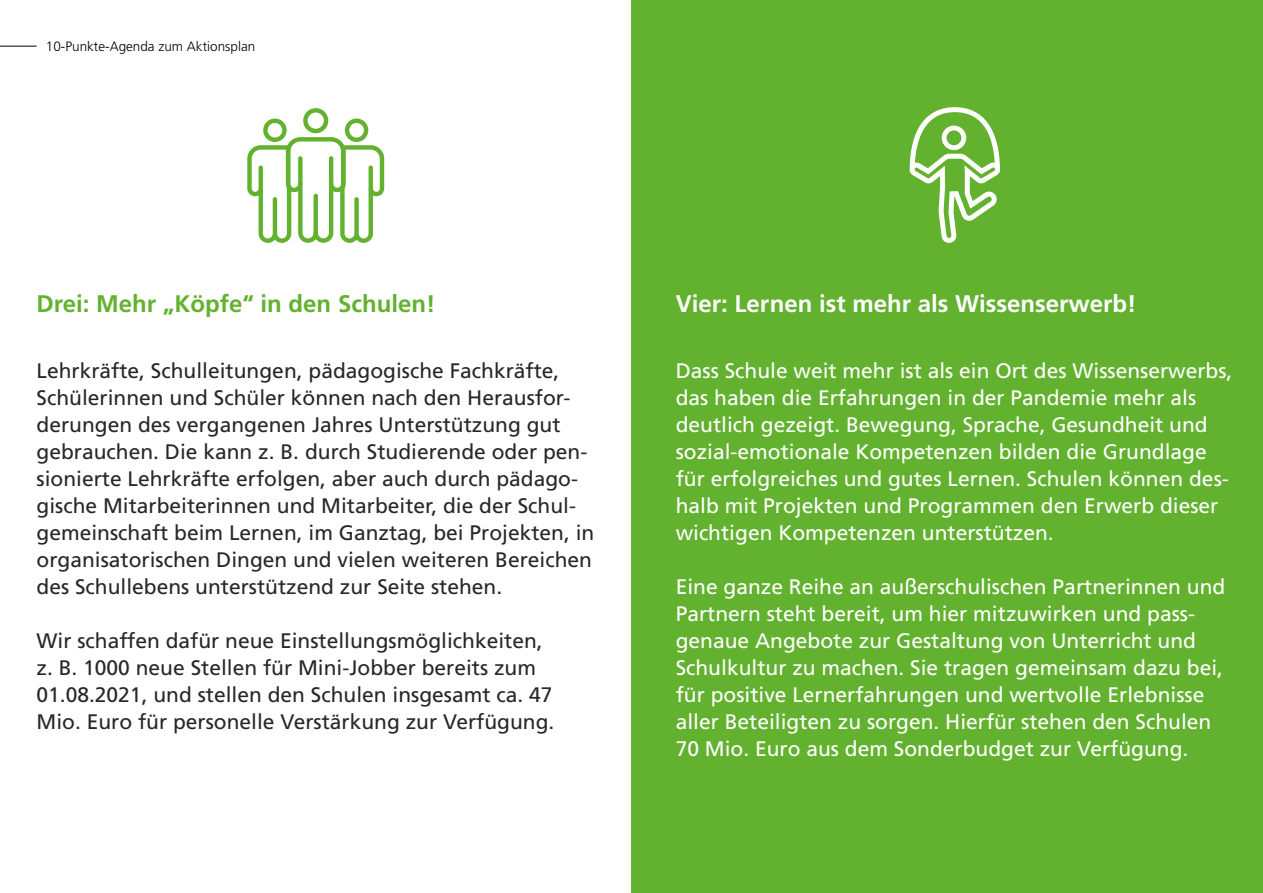
<style>
.page{position:relative;width:1263px;height:893px;background:#fff}
.page>*{position:absolute;margin:0;border:0;box-sizing:border-box;transform-origin:0 0}
.t1{font:700 24px "Frutiger LT Std";color:#fff}
.t2{font:700 24px "Frutiger LT Std";color:#62b22f}
.t3{font:21px/27px "Frutiger LT Std";color:#fff}
.t4{font:21px/27px "Frutiger LT Std";color:#282827}
.t5{font:300 13.5px "Frutiger LT Std";color:#000}
</style>
<div class="page">
<hr style="left:0;top:46px;width:37px;height:1px;background:#000">
<div style="left:631px;top:1px;width:632px;height:892px;background:#62b22f"></div>
<svg style="left:247px;top:108px;width:137px;height:135px"></svg>
<hr style="left:314px;top:194px;width:4px;height:41px;background:#62b22f;border-radius:2px">
<div style="left:298px;top:156px;width:5px;height:30px;background:#62b22f;border-radius:2px"></div>
<hr style="left:329px;top:156px;width:4px;height:30px;background:#62b22f;border-radius:2px">
<svg style="left:909px;top:107px;width:91px;height:136px"></svg>
<p class="t5" style="left:46px;top:39px;width:211px">10-Punkte-Agenda zum Aktionsplan</p>
<p class="t2" style="left:37px;top:290px;width:400px">Drei: Mehr „Köpfe“ in den Schulen!</p>
<p class="t4" style="left:37px;top:357px;width:559px">Lehrkräfte, Schulleitungen, pädagogische Fachkräfte, Schülerinnen und Schüler können nach den Herausfor&shy;derungen des vergangenen Jahres Unterstützung gut gebrauchen. Die kann z. B. durch Studierende oder pen&shy;sionierte Lehrkräfte erfolgen, aber auch durch pädago&shy;gische Mitarbeiterinnen und Mitarbeiter, die der Schul&shy;gemeinschaft beim Lernen, im Ganztag, bei Projekten, in organisatorischen Dingen und vielen weiteren Bereichen des Schullebens unterstützend zur Seite stehen.</p>
<p class="t4" style="left:37px;top:627px;width:519px">Wir schaffen dafür neue Einstellungsmöglichkeiten, z. B. 1000 neue Stellen für Mini-Jobber bereits zum 01.08.2021, und stellen den Schulen insgesamt ca. 47<br>Mio. Euro für personelle Verstärkung zur Verfügung.</p>
<p class="t1" style="left:676px;top:290px;width:462px">Vier: Lernen ist mehr als Wissenserwerb!</p>
<p class="t3" style="left:676px;top:357px;width:558px">Dass Schule weit mehr ist als ein Ort des Wissenserwerbs, das haben die Erfahrungen in der Pandemie mehr als deutlich gezeigt. Bewegung, Sprache, Gesundheit und sozial-emotionale Kompetenzen bilden die Grundlage für erfolgreiches und gutes Lernen. Schulen können des&shy;halb mit Projekten und Programmen den Erwerb dieser wichtigen Kompetenzen unterstützen.</p>
<p class="t3" style="left:676px;top:573px;width:551px">Eine ganze Reihe an außerschulischen Partnerinnen und Partnern steht bereit, um hier mitzuwirken und pass&shy;genaue Angebote zur Gestaltung von Unterricht und Schulkultur zu machen. Sie tragen gemeinsam dazu bei, für positive Lernerfahrungen und wertvolle Erlebnisse aller Beteiligten zu sorgen. Hierfür stehen den Schulen 70 Mio. Euro aus dem Sonderbudget zur Verfügung.</p>
</div>
